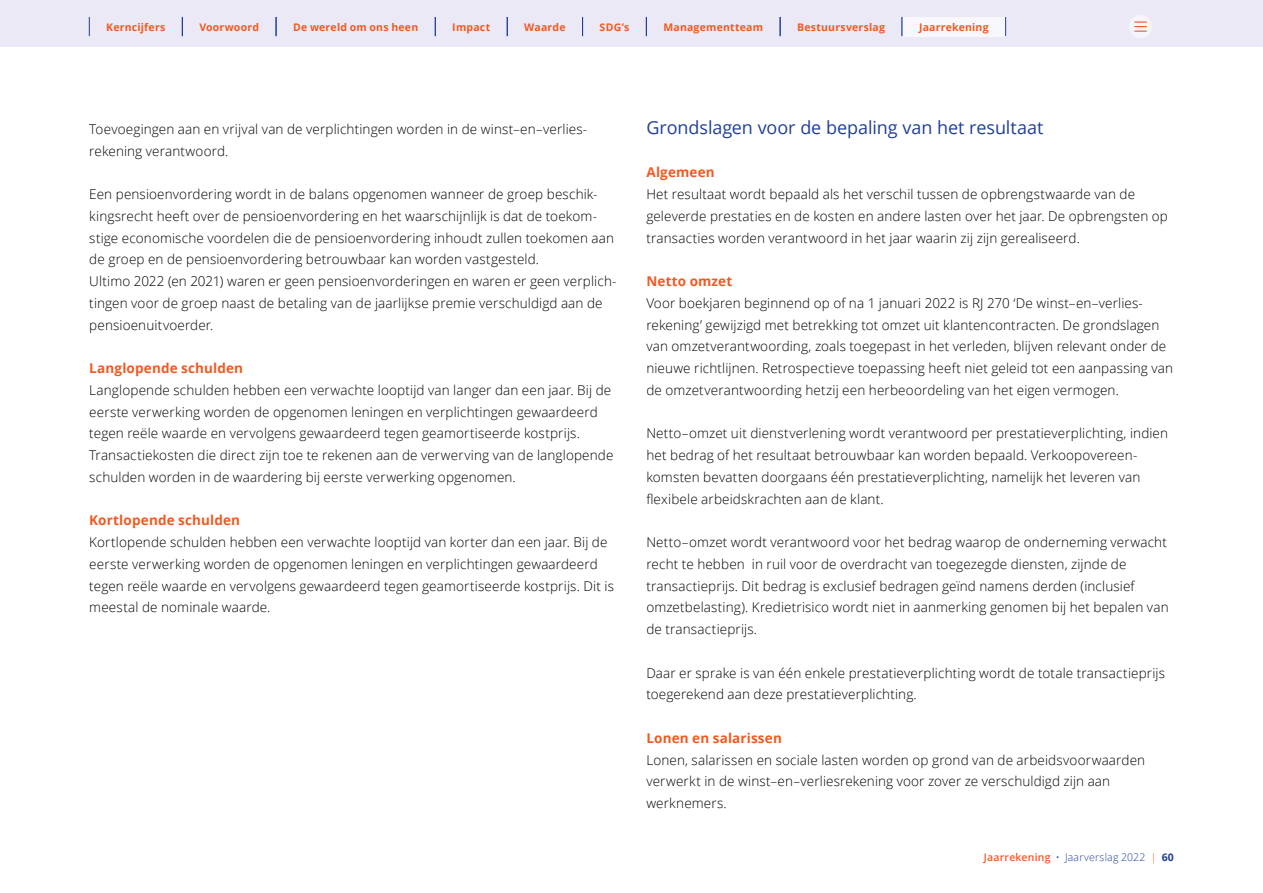
<style>
.page{position:relative;width:1263px;height:893px;background:#fff}
.page>*{position:absolute;margin:0;border:0;box-sizing:border-box;transform-origin:0 0}
.t1{font:18px "Open Sans";letter-spacing:-.005em;color:#213f99}
.t2{font:300 13.5px/21.8px "Open Sans";letter-spacing:.01em;color:#000}
.t3{font:700 13.5px "Open Sans";letter-spacing:.01em;color:#f05a22}
.t4{font:700 10.5px "Open Sans";letter-spacing:.02em;color:#f05a22}
.t5{font:300 10.5px "Open Sans";letter-spacing:.02em;color:#213f99}
.s1{font-weight:600;color:#f05a22}
.s2{color:#f05a22}
.s3{font-weight:700}
</style>
<div class="page">
<div style="left:0;top:0;width:1263px;height:47px;background:#eae9f5"></div>
<div style="left:1129px;top:15px;width:23px;height:23px;background:#f6f5fb;border-radius:50%"></div>
<svg style="left:1135px;top:21px;width:11px;height:11px"></svg>
<svg style="left:89px;top:17px;width:1px;height:19px"></svg>
<svg style="left:182px;top:17px;width:1px;height:19px"></svg>
<svg style="left:276px;top:17px;width:1px;height:19px"></svg>
<div style="left:902px;top:17px;width:104px;height:19px;background:#f8f8fc"></div>
<svg style="left:902px;top:17px;width:1px;height:19px"></svg>
<svg style="left:1005px;top:17px;width:1px;height:19px"></svg>
<svg style="left:780px;top:17px;width:1px;height:19px"></svg>
<svg style="left:435px;top:17px;width:1px;height:19px"></svg>
<svg style="left:507px;top:17px;width:1px;height:19px"></svg>
<svg style="left:582px;top:17px;width:1px;height:19px"></svg>
<svg style="left:646px;top:17px;width:1px;height:19px"></svg>
<p class="t4" style="left:106px;top:19px;width:61px">Kerncijfers</p>
<p class="t4" style="left:199px;top:19px;width:61px">Voorwoord</p>
<p class="t4" style="left:293px;top:19px;width:127px">De wereld om ons heen</p>
<p class="t4" style="left:452px;top:19px;width:39px">Impact</p>
<p class="t4" style="left:524px;top:19px;width:43px">Waarde</p>
<p class="t4" style="left:600px;top:19px;width:31px">SDG’s</p>
<p class="t4" style="left:663px;top:19px;width:101px">Managementteam</p>
<p class="t4" style="left:797px;top:19px;width:89px">Bestuursverslag</p>
<p class="t4" style="left:919px;top:19px;width:71px">Jaarrekening</p>
<p class="t2" style="left:89px;top:118px;width:499px">Toevoegingen aan en vrijval van de verplichtingen worden in de winst–en–verlies&shy;rekening verantwoord.</p>
<p class="t2" style="left:89px;top:183px;width:529px">Een pensioenvordering wordt in de balans opgenomen wanneer de groep beschik&shy;kingsrecht heeft over de pensioenvordering en het waarschijnlijk is dat de toekom&shy;stige economische voordelen die de pensioenvordering inhoudt zullen toekomen aan de groep en de pensioenvordering betrouwbaar kan worden vastgesteld.<br>Ultimo 2022 (en 2021) waren er geen pensioenvorderingen en waren er geen verplich&shy;tingen voor de groep naast de betaling van de jaarlijkse premie verschuldigd aan de pensioenuitvoerder.</p>
<p class="t3" style="left:89px;top:359px;width:155px">Langlopende schulden</p>
<p class="t2" style="left:89px;top:379px;width:526px">Langlopende schulden hebben een verwachte looptijd van langer dan een jaar. Bij de eerste verwerking worden de opgenomen leningen en verplichtingen gewaardeerd tegen reële waarde en vervolgens gewaardeerd tegen geamortiseerde kostprijs.<br>Transactiekosten die direct zijn toe te rekenen aan de verwerving van de langlopende schulden worden in de waardering bij eerste verwerking opgenomen.</p>
<p class="t3" style="left:89px;top:511px;width:152px">Kortlopende schulden</p>
<p class="t2" style="left:89px;top:531px;width:526px">Kortlopende schulden hebben een verwachte looptijd van korter dan een jaar. Bij de eerste verwerking worden de opgenomen leningen en verplichtingen gewaardeerd tegen reële waarde en vervolgens gewaardeerd tegen geamortiseerde kostprijs. Dit is meestal de nominale waarde.</p>
<h1 class="t1" style="left:646px;top:115px;width:399px">Grondslagen voor de bepaling van het resultaat</h1>
<p class="t3" style="left:646px;top:163px;width:70px">Algemeen</p>
<p class="t2" style="left:646px;top:183px;width:523px">Het resultaat wordt bepaald als het verschil tussen de opbrengstwaarde van de geleverde prestaties en de kosten en andere lasten over het jaar. De opbrengsten op transacties worden verantwoord in het jaar waarin zij zijn gerealiseerd.</p>
<p class="t3" style="left:646px;top:272px;width:87px">Netto omzet</p>
<p class="t2" style="left:646px;top:292px;width:528px">Voor boekjaren beginnend op of na 1 januari 2022 is RJ 270 ‘De winst–en–verlies&shy;rekening’ gewijzigd met betrekking tot omzet uit klantencontracten. De grondslagen van omzetverantwoording, zoals toegepast in het verleden, blijven relevant onder de nieuwe richtlijnen. Retrospectieve toepassing heeft niet geleid tot een aanpassing van de omzetverantwoording hetzij een herbeoordeling van het eigen vermogen.</p>
<p class="t2" style="left:646px;top:422px;width:523px">Netto–omzet uit dienstverlening wordt verantwoord per prestatieverplichting, indien het bedrag of het resultaat betrouwbaar kan worden bepaald. Verkoopovereen&shy;komsten bevatten doorgaans één prestatieverplichting, namelijk het leveren van flexibele arbeidskrachten aan de klant.</p>
<p class="t2" style="left:646px;top:531px;width:524px">Netto–omzet wordt verantwoord voor het bedrag waarop de onderneming verwacht recht te hebben in ruil voor de overdracht van toegezegde diensten, zijnde de transactieprijs. Dit bedrag is exclusief bedragen geïnd namens derden (inclusief omzetbelasting). Kredietrisico wordt niet in aanmerking genomen bij het bepalen van de transactieprijs.</p>
<p class="t2" style="left:646px;top:661px;width:520px">Daar er sprake is van één enkele prestatieverplichting wordt de totale transactieprijs toegerekend aan deze prestatieverplichting.</p>
<p class="t3" style="left:646px;top:728px;width:137px">Lonen en salarissen</p>
<p class="t2" style="left:646px;top:748px;width:500px">Lonen, salarissen en sociale lasten worden op grond van de arbeidsvoorwaarden verwerkt in de winst–en–verliesrekening voor zover ze verschuldigd zijn aan werknemers.</p>
<p class="t5" style="left:984px;top:850px;width:191px"><span class="s1">Jaarrekening</span> • Jaarverslag 2022 <span class="s2">|</span> <span class="s3">60</span></p>
</div>
